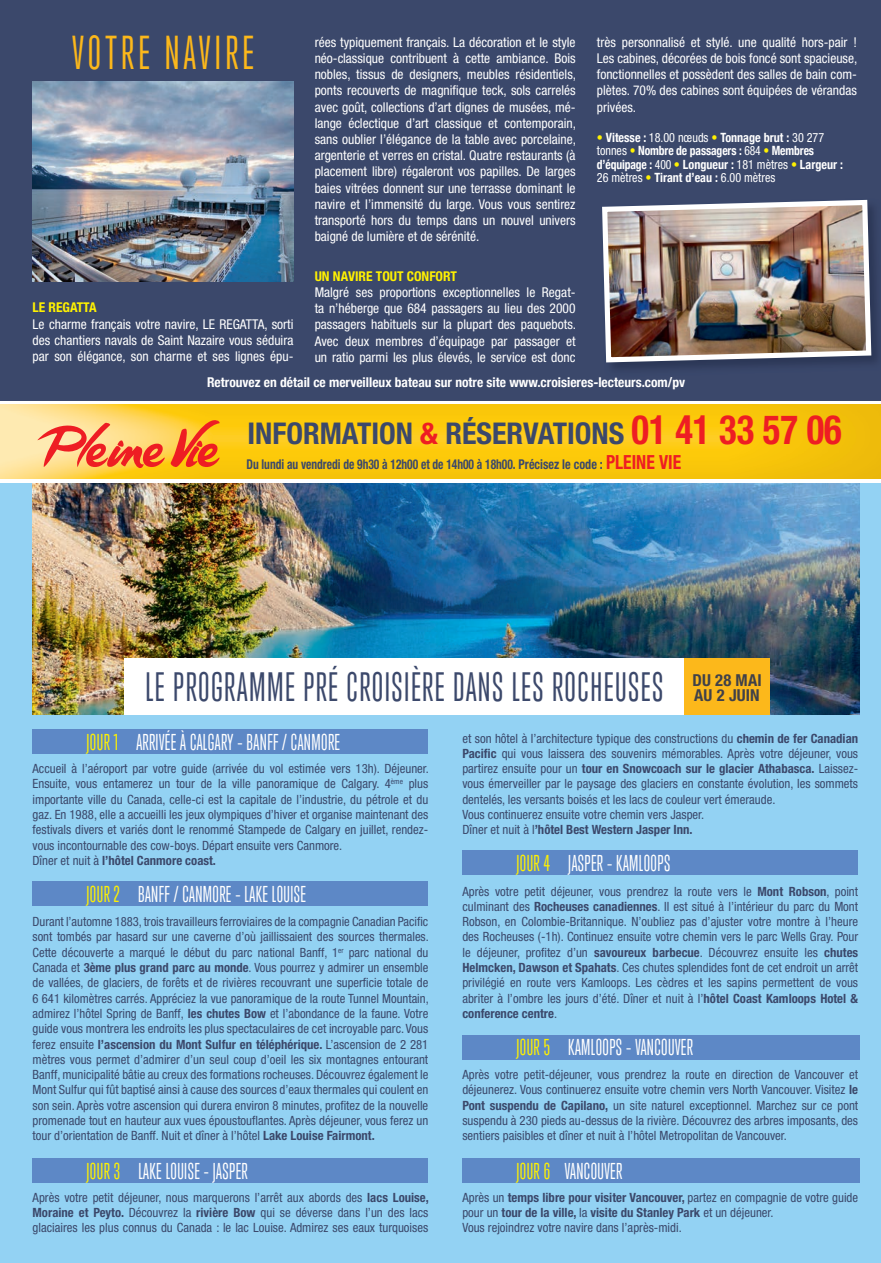
<style>
.page{position:relative;width:881px;height:1263px;background:#fff}
.page>*{position:absolute;margin:0;border:0;box-sizing:border-box;transform-origin:0 0}
.t1{font:43.5px "Trump Gothic West";letter-spacing:.1em;color:#fcb81b}
.t2{font:37.5px "Trump Gothic West";letter-spacing:.04em;color:#3b486b}
.t3{font:700 condensed 30px "Helvetica Neue LT Std";color:#3b486b}
.t4{font:21px "Trump Gothic West";letter-spacing:.02em;color:#fff}
.t5{font:700 condensed 16.5px/15.3px "Helvetica Neue";letter-spacing:.01em;color:#404149}
.t6{font:condensed 13.5px/16.2px "Helvetica Neue";color:#fff}
.t7{font:700 condensed 13.5px "Helvetica Neue";color:#fff}
.t8{font:700 condensed 13.5px "Helvetica Neue LT Std";color:#3b486b;scale:.85 1}
.t9{font:condensed 12.75px/15.3px "Helvetica Neue";color:#3b486b;text-align:justify}
.t10{font:700 condensed 12.75px/13.5px "Helvetica Neue";letter-spacing:-.01em;color:#fff;scale:.95 1}
.s1{font-family:"Helvetica Neue LT Std";font-weight:700;color:#fff101}
.s2{font-weight:400;color:#fff101}
.s3{font-weight:400}
.s4{color:#ee1d23}
.s5{font-size:40.5px;color:#ee1d23}
.s6{font-size:19.5px;color:#ee1d23}
.s7{color:#fff101}
.s8{font-weight:700}
</style>
<div class="page">
<div style="left:0;top:484px;width:880px;height:779px;background:#93d2f3"></div>
<img style="left:33px;top:484px;width:826px;height:231px">
<div style="left:33px;top:729px;width:395px;height:25px;background:#5d88c6"></div>
<div style="left:33px;top:1158px;width:395px;height:25px;background:#5d88c6"></div>
<div style="left:462px;top:850px;width:395px;height:25px;background:#5d88c6"></div>
<div style="left:462px;top:1035px;width:397px;height:24px;background:#5d88c6"></div>
<div style="left:462px;top:1158px;width:397px;height:25px;background:#5d88c6"></div>
<div style="left:33px;top:881px;width:395px;height:25px;background:#5d88c6"></div>
<div style="left:0;top:0;width:880px;height:400px;background:#3b486b"></div>
<img style="left:602px;top:199px;width:271px;height:166px">
<img style="left:0;top:404px;width:880px;height:75px">
<div style="left:124px;top:658px;width:560px;height:57px;background:#fff"></div>
<div style="left:684px;top:658px;width:85px;height:57px;background:#fcb81b"></div>
<img style="left:33px;top:81px;width:260px;height:200px">
<svg style="left:35px;top:419px;width:185px;height:50px"></svg>
<p class="t1" style="left:72px;top:28px;width:183px">VOTRE NAVIRE</p>
<p class="t6" style="left:33px;top:299px;width:262px"><span class="s1">LE REGATTA<br></span>Le charme français votre navire, LE REGATTA, sorti des chantiers navals de Saint Nazaire vous séduira par son élégance, son charme et ses lignes épu-</p>
<p class="t6" style="left:314px;top:34px;width:263px;text-align:justify">rées typiquement français. La décoration et le style néo-classique contribuent à cette ambiance. Bois nobles, tissus de designers, meubles résidentiels, ponts recouverts de magnifique teck, sols carrelés avec goût, collections d’art dignes de musées, mé&shy;lange éclectique d’art classique et contemporain, sans oublier l’élégance de la table avec porcelaine, argenterie et verres en cristal. Quatre restaurants (à placement libre) régaleront vos papilles. De larges baies vitrées donnent sur une terrasse dominant le navire et l’immensité du large. Vous vous sentirez transporté hors du temps dans un nouvel univers baigné de lumière et de sérénité.</p>
<p class="t6" style="left:314px;top:268px;width:263px"><span class="s1">UN NAVIRE TOUT CONFORT<br></span>Malgré ses proportions exceptionnelles le Regat&shy;ta n’héberge que 684 passagers au lieu des 2000 passagers habituels sur la plupart des paquebots.<br>Avec deux membres d’équipage par passager et un ratio parmi les plus élevés, le service est donc</p>
<p class="t6" style="left:596px;top:34px;width:262px;text-align:justify">très personnalisé et stylé. une qualité hors-pair !<br>Les cabines, décorées de bois foncé sont spacieuse, fonctionnelles et possèdent des salles de bain com&shy;plètes. 70% des cabines sont équipées de vérandas privées.</p>
<p class="t10" style="left:596px;top:129px;width:260px"><span class="s2">•</span> Vitesse : <span class="s3">18.00 nœuds</span> <span class="s2">•</span> Tonnage brut : <span class="s3">30 277 tonnes</span> <span class="s2">•</span> Nombre de passagers : <span class="s3">684</span> <span class="s2">•</span> Membres d’équipage : <span class="s3">400</span> <span class="s2">•</span> Longueur : <span class="s3">181 mètres</span> <span class="s2">•</span> Largeur :<br><span class="s3">26 mètres</span> <span class="s2">•</span> Tirant d’eau : <span class="s3">6.00 mètres</span></p>
<p class="t7" style="left:207px;top:371px;width:479px">Retrouvez en détail ce merveilleux bateau sur notre site www.croisieres-lecteurs.com/pv</p>
<p class="t3" style="left:247px;top:415px;width:595px">INFORMATION <span class="s4">&amp;</span> RÉSERVATIONS <span class="s5">01 41 33 57 06</span></p>
<p class="t8" style="left:246px;top:456px;width:512px">Du lundi au vendredi de 9h30 à 12h00 et de 14h00 à 18h00. Précisez le code : <span class="s6">PLEINE VIE</span></p>
<p class="t2" style="left:145px;top:666px;width:519px">LE PROGRAMME PRÉ CROISIÈRE DANS LES ROCHEUSES</p>
<p class="t5" style="left:692px;top:672px;width:71px">DU 28 MAI<br>AU 2 JUIN</p>
<p class="t4" style="left:87px;top:730px;width:255px"><span class="s7">JOUR 1</span> ARRIVÉE À CALGARY - BANFF / CANMORE</p>
<p class="t9" style="left:33px;top:761px;width:397px;text-align:left">Accueil à l’aéroport par votre guide (arrivée du vol estimée vers 13h). Déjeuner.<br>Ensuite, vous entamerez un tour de la ville panoramique de Calgary. 4<sup>ème</sup> plus importante ville du Canada, celle-ci est la capitale de l’industrie, du pétrole et du gaz. En 1988, elle a accueilli les jeux olympiques d’hiver et organise maintenant des festivals divers et variés dont le renommé Stampede de Calgary en juillet, rendez&shy;vous incontournable des cow-boys. Départ ensuite vers Canmore.<br>Dîner et nuit à <span class="s8">l’hôtel Canmore coast.</span></p>
<p class="t4" style="left:87px;top:882px;width:221px"><span class="s7">JOUR 2</span> BANFF / CANMORE - LAKE LOUISE</p>
<p class="t9" style="left:33px;top:914px;width:397px">Durant l’automne 1883, trois travailleurs ferroviaires de la compagnie Canadian Pacific sont tombés par hasard sur une caverne d’où jaillissaient des sources thermales.<br>Cette découverte a marqué le début du parc national Banff, 1<sup>er</sup> parc national du Canada et <span class="s8">3ème plus grand parc au monde</span>. Vous pourrez y admirer un ensemble de vallées, de glaciers, de forêts et de rivières recouvrant une superficie totale de 6 641 kilomètres carrés. Appréciez la vue panoramique de la route Tunnel Mountain, admirez l’hôtel Spring de Banff, <span class="s8">les chutes Bow</span> et l’abondance de la faune. Votre guide vous montrera les endroits les plus spectaculaires de cet incroyable parc. Vous ferez ensuite <span class="s8">l’ascension du Mont Sulfur en téléphérique.</span> L’ascension de 2 281 mètres vous permet d’admirer d’un seul coup d’oeil les six montagnes entourant Banff, municipalité bâtie au creux des formations rocheuses. Découvrez également le Mont Sulfur qui fût baptisé ainsi à cause des sources d’eaux thermales qui coulent en son sein. Après votre ascension qui durera environ 8 minutes, profitez de la nouvelle promenade tout en hauteur aux vues époustouflantes. Après déjeuner, vous ferez un tour d’orientation de Banff. Nuit et dîner à l’hôtel <span class="s8">Lake Louise Fairmont.</span></p>
<p class="t4" style="left:87px;top:1159px;width:162px"><span class="s7">JOUR 3</span> LAKE LOUISE – JASPER</p>
<p class="t9" style="left:33px;top:1189px;width:397px">Après votre petit déjeuner, nous marquerons l’arrêt aux abords des <span class="s8">lacs Louise, Moraine et Peyto.</span> Découvrez la <span class="s8">rivière Bow</span> qui se déverse dans l’un des lacs glaciaires les plus connus du Canada : le lac Louise. Admirez ses eaux turquoises</p>
<p class="t9" style="left:462px;top:730px;width:397px;text-align:left">et son hôtel à l’architecture typique des constructions du <span class="s8">chemin de fer Canadian Pacific</span> qui vous laissera des souvenirs mémorables. Après votre déjeuner, vous partirez ensuite pour un <span class="s8">tour en Snowcoach sur le glacier Athabasca.</span> Laissez&shy;vous émerveiller par le paysage des glaciers en constante évolution, les sommets dentelés, les versants boisés et les lacs de couleur vert émeraude.<br>Vous continuerez ensuite votre chemin vers Jasper.<br>Dîner et nuit à l<span class="s8">’hôtel Best Western Jasper Inn.</span></p>
<p class="t4" style="left:516px;top:851px;width:155px"><span class="s7">JOUR 4</span> JASPER - KAMLOOPS</p>
<p class="t9" style="left:462px;top:883px;width:397px">Après votre petit déjeuner, vous prendrez la route vers le <span class="s8">Mont Robson</span>, point culminant des <span class="s8">Rocheuses canadiennes</span>. Il est situé à l’intérieur du parc du Mont Robson, en Colombie-Britannique. N’oubliez pas d’ajuster votre montre à l’heure des Rocheuses (-1h). Continuez ensuite votre chemin vers le parc Wells Gray. Pour le déjeuner, profitez d’un <span class="s8">savoureux barbecue</span>. Découvrez ensuite les <span class="s8">chutes Helmcken, Dawson et Spahats</span>. Ces chutes splendides font de cet endroit un arrêt privilégié en route vers Kamloops. Les cèdres et les sapins permettent de vous abriter à l’ombre les jours d’été. Dîner et nuit à l’<span class="s8">hôtel Coast Kamloops Hotel &amp; conference centre</span>.</p>
<p class="t4" style="left:516px;top:1035px;width:178px"><span class="s7">JOUR 5</span> KAMLOOPS - VANCOUVER</p>
<p class="t9" style="left:462px;top:1067px;width:397px">Après votre petit-déjeuner, vous prendrez la route en direction de Vancouver et déjeunerez. Vous continuerez ensuite votre chemin vers North Vancouver. Visitez <span class="s8">le Pont suspendu de Capilano,</span> un site naturel exceptionnel. Marchez sur ce pont suspendu à 230 pieds au-dessus de la rivière. Découvrez des arbres imposants, des sentiers paisibles et dîner et nuit à l’hôtel Metropolitan de Vancouver.</p>
<p class="t4" style="left:516px;top:1159px;width:107px"><span class="s7">JOUR 6</span> VANCOUVER</p>
<p class="t9" style="left:462px;top:1189px;width:397px;text-align:left">Après un <span class="s8">temps libre pour visiter Vancouver,</span> partez en compagnie de votre guide pour un <span class="s8">tour de la ville,</span> la <span class="s8">visite du Stanley Park</span> et un déjeuner.<br>Vous rejoindrez votre navire dans l’après-midi.</p>
</div>
